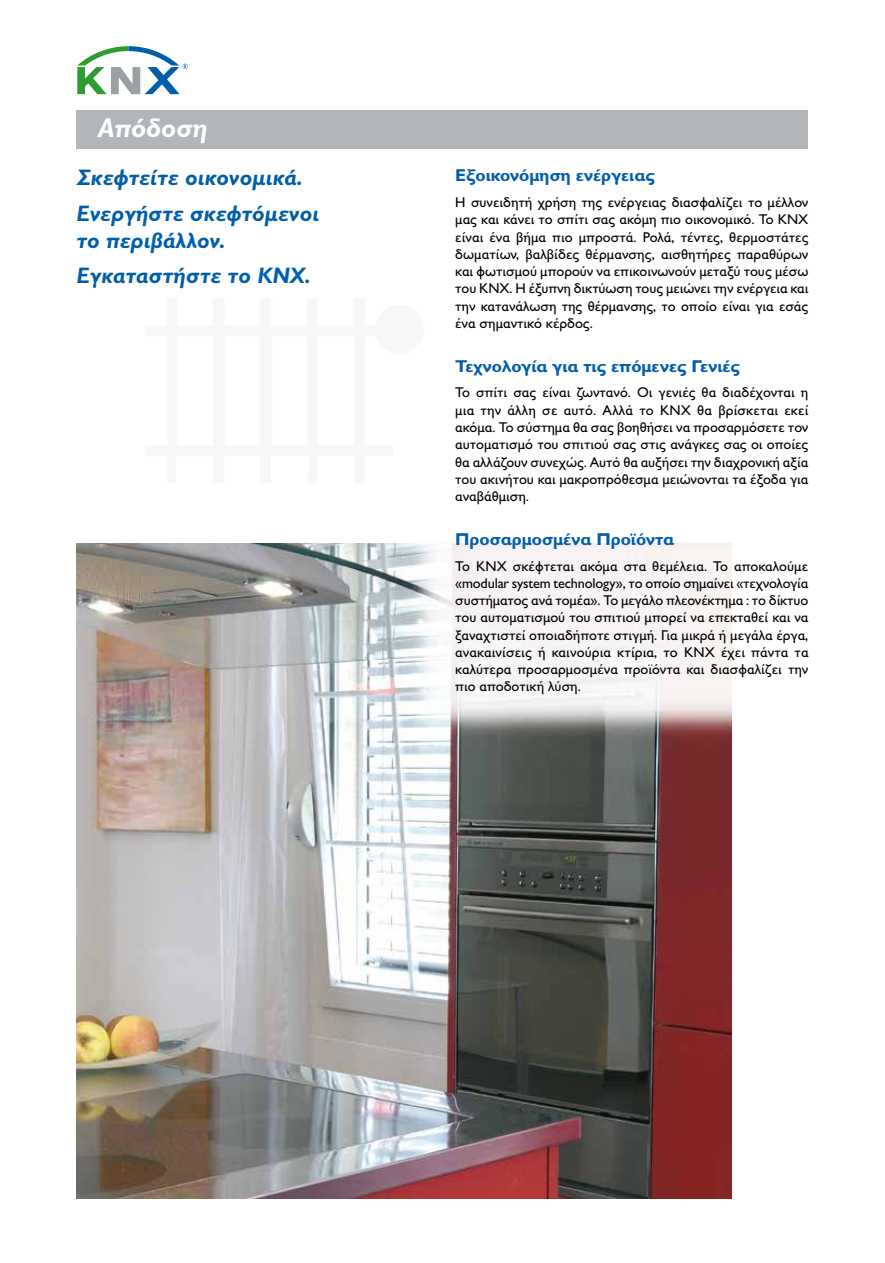
<style>
.page{position:relative;width:885px;height:1263px;background:#fff}
.page>*{position:absolute;margin:0;border:0;box-sizing:border-box;transform-origin:0 0}
.t1{font:italic 700 27px "Gill Sans MT Pro Grk";color:#fff}
.t2{font:italic 700 22.5px/35.5px "Gill Sans MT Pro Grk";color:#005eaa}
.t3{font:700 17.25px "Gill Sans MT Pro Grk";color:#005eaa}
.t4{font:500 14.25px/17.2px "Gill Sans MT Pro Grk";color:#000;text-align:justify}
</style>
<div class="page">
<svg style="left:77px;top:46px;width:111px;height:48px"></svg>
<div style="left:76px;top:110px;width:732px;height:39px;background:#b2b6b9"></div>
<img style="left:77px;top:544px;width:654px;height:655px">
<h1 class="t1" style="left:98px;top:111px;width:111px">Απόδοση</h1>
<h2 class="t2" style="left:77px;top:159px;width:244px">Σκεφτείτε οικονομικά.<br>Ενεργήστε σκεφτόμενοι</h2>
<h2 class="t2" style="left:77px;top:222px;width:236px">το περιβάλλον.<br>Εγκαταστήστε το KNX.</h2>
<p class="t3" style="left:455px;top:165px;width:201px">Εξοικονόμηση ενέργειας</p>
<p class="t4" style="left:455px;top:194px;width:355px">Η συνειδητή χρήση της ενέργειας διασφαλίζει το μέλλον μας και κάνει το σπίτι σας ακόμη πιο οικονομικό. Το KNX είναι ένα βήμα πιο μπροστά. Ρολά, τέντες, θερμοστάτες δωματίων, βαλβίδες θέρμανσης, αισθητήρες παραθύρων και φωτισμού μπορούν να επικοινωνούν μεταξύ τους μέσω του KNX. Η έξυπνη δικτύωση τους μειώνει την ενέργεια και την κατανάλωση της θέρμανσης, το οποίο είναι για εσάς ένα σημαντικό κέρδος.</p>
<p class="t3" style="left:455px;top:355px;width:286px">Τεχνολογία για τις επόμενες Γενιές</p>
<p class="t4" style="left:455px;top:384px;width:355px">Το σπίτι σας είναι ζωντανό. Οι γενιές θα διαδέχονται η μια την άλλη σε αυτό. Αλλά το KNX θα βρίσκεται εκεί ακόμα. Το σύστημα θα σας βοηθήσει να προσαρμόσετε τον αυτοματισμό του σπιτιού σας στις ανάγκες σας οι οποίες θα αλλάζουν συνεχώς. Αυτό θα αυξήσει την διαχρονική αξία του ακινήτου και μακροπρόθεσμα μειώνονται τα έξοδα για αναβάθμιση.</p>
<p class="t3" style="left:455px;top:528px;width:220px">Προσαρμοσμένα Προϊόντα</p>
<p class="t4" style="left:455px;top:557px;width:355px">Το KNX σκέφτεται ακόμα στα θεμέλεια. Το αποκαλούμε «modular system technology», το οποίο σημαίνει «τεχνολογία συστήματος ανά τομέα». Το μεγάλο πλεονέκτημα : το δίκτυο του αυτοματισμού του σπιτιού μπορεί να επεκταθεί και να ξαναχτιστεί οποιαδήποτε στιγμή. Για μικρά ή μεγάλα έργα, ανακαινίσεις ή καινούρια κτίρια, το KNX έχει πάντα τα καλύτερα προσαρμοσμένα προϊόντα και διασφαλίζει την πιο αποδοτική λύση.</p>
</div>
